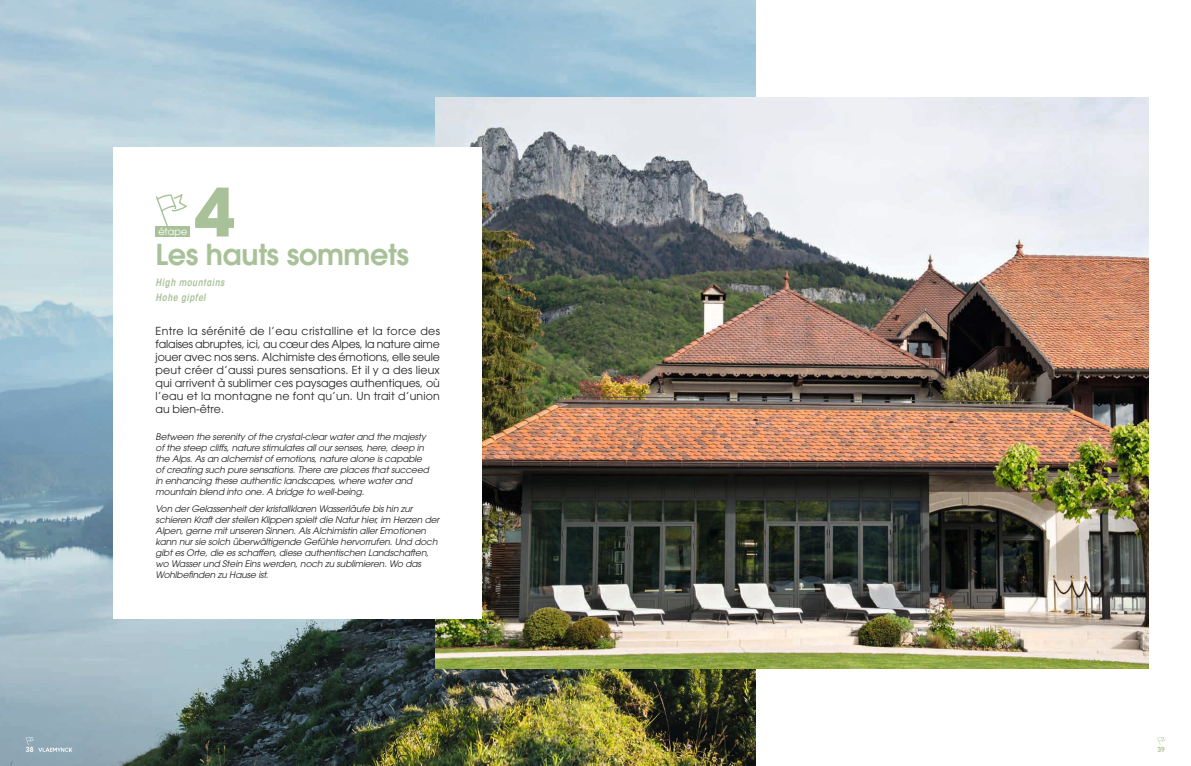
<style>
.page{position:relative;width:1191px;height:766px;background:#fff}
.page>*{position:absolute;margin:0;border:0;box-sizing:border-box;transform-origin:0 0}
.t1{font:700 66px "ITC Avant Garde Std";color:#a9c198}
.t2{font:600 28.6px "ITC Avant Garde Std";letter-spacing:-.01em;color:#a9c198}
.t3{font:11px/13px "ITC Avant Garde Std";letter-spacing:.015em;color:#222322;text-align:justify}
.t4{font:italic 600 condensed 10px/14.8px "ITC Avant Garde Std";letter-spacing:.045em;color:#a9c198}
.t5{font:9.6px "ITC Avant Garde Std";color:#fff}
.t6{font:italic 9px/11px "ITC Avant Garde Std";letter-spacing:-.01em;color:#222322}
.t7{font:600 condensed 7px "ITC Avant Garde Std";color:#fff}
.t8{font:600 condensed 7px "ITC Avant Garde Std";color:#a9c198}
</style>
<div class="page">
<img style="left:0;top:0;width:755px;height:765px">
<img style="left:435px;top:98px;width:713px;height:570px">
<div style="left:113px;top:147px;width:369px;height:471px;background:#fff"></div>
<div style="left:156px;top:226px;width:34px;height:10px;background:#a9c198"></div>
<svg style="left:156px;top:194px;width:31px;height:32px"></svg>
<svg style="left:26px;top:736px;width:46px;height:15px"></svg>
<svg style="left:1157px;top:737px;width:8px;height:8px"></svg>
<p class="t5" style="left:158px;top:225px;width:30px">étape</p>
<h1 class="t1" style="left:194px;top:168px;width:42px">4</h1>
<h2 class="t2" style="left:156px;top:235px;width:255px">Les hauts sommets</h2>
<p class="t4" style="left:156px;top:275px;width:70px">High mountains<br>Hohe gipfel</p>
<p class="t3" style="left:156px;top:324px;width:286px">Entre la sérénité de l’eau cristalline et la force des falaises abruptes, ici, au cœur des Alpes, la nature aime jouer avec nos sens. Alchimiste des émotions, elle seule peut créer d’aussi pures sensations. Et il y a des lieux qui arrivent à sublimer ces paysages authentiques, où l’eau et la montagne ne font qu’un. Un trait d’union au bien-être.</p>
<p class="t6" style="left:156px;top:431px;width:275px">Between the serenity of the crystal-clear water and the majesty of the steep cliffs, nature stimulates all our senses, here, deep in the Alps. As an alchemist of emotions, nature alone is capable of creating such pure sensations. There are places that succeed in enhancing these authentic landscapes, where water and mountain blend into one. A bridge to well-being.</p>
<p class="t6" style="left:156px;top:503px;width:285px">Von der Gelassenheit der kristallklaren Wasserläufe bis hin zur schieren Kraft der steilen Klippen spielt die Natur hier, im Herzen der Alpen, gerne mit unseren Sinnen. Als Alchimistin aller Emotionen kann nur sie solch überwältigende Gefühle hervorrufen. Und doch gibt es Orte, die es schaffen, diese authentischen Landschaften, wo Wasser und Stein Eins werden, noch zu sublimieren. Wo das Wohlbefinden zu Hause ist.</p>
<p class="t7" style="left:26px;top:744px;width:9px">38</p>
<p class="t8" style="left:1157px;top:744px;width:9px">39</p>
</div>
